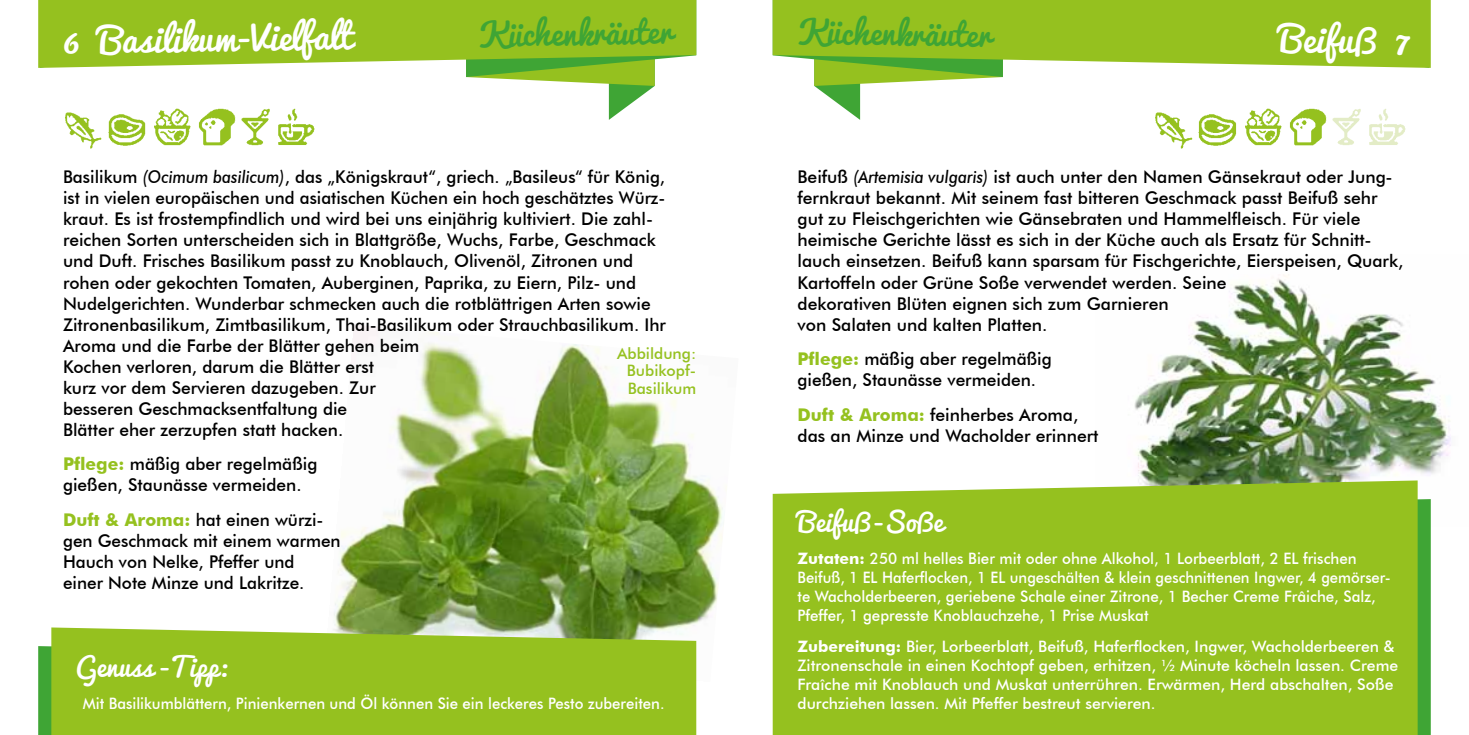
<style>
.page{position:relative;width:1469px;height:735px;background:#fff}
.page>*{position:absolute;margin:0;border:0;box-sizing:border-box;transform-origin:0 0}
.t1{font:35px "Pacifico";color:#fff}
.t2{font:31.5px "Pacifico";color:#3fa535}
.t3{font:26.25px "Pacifico";color:#fff}
.t4{font:500 17.5px/21px "Futura BT";color:#000}
.t5{font:500 15.75px/18.9px "Futura BT";color:#fff}
.t6{font:500 15.75px/18.9px "Futura BT";color:#fff;scale:.96 1}
.t7{font:500 15.75px "Futura BT";color:#fff;scale:.95 1}
.t8{font:500 15.75px/17.5px "Futura BT";color:#95c11f;text-align:justify}
.s1{font-style:italic}
.s2{font-weight:700;color:#95c11f}
.s3{font-weight:700}
</style>
<div class="page">
<img style="left:334px;top:325px;width:393px;height:356px">
<img style="left:1134px;top:274px;width:317px;height:252px">
<svg style="left:466px;top:68px;width:189px;height:52px"></svg>
<svg style="left:38px;top:0;width:658px;height:68px;background:#97c32b"></svg>
<img style="left:241px;top:108px;width:29px;height:38px">
<img style="left:198px;top:108px;width:38px;height:38px">
<img style="left:65px;top:112px;width:37px;height:37px">
<img style="left:108px;top:114px;width:38px;height:32px">
<img style="left:154px;top:108px;width:37px;height:38px">
<img style="left:278px;top:108px;width:37px;height:37px">
<svg style="left:38px;top:646px;width:13px;height:88px"></svg>
<svg style="left:51px;top:627px;width:645px;height:107px;background:#97c128"></svg>
<svg style="left:1417px;top:499px;width:13px;height:235px;background:#43a634"></svg>
<div style="left:772px;top:480px;width:645px;height:254px;background:#95c11f"></div>
<svg style="left:814px;top:68px;width:188px;height:52px"></svg>
<svg style="left:772px;top:0;width:658px;height:68px;background:#97c32b"></svg>
<img style="left:1332px;top:109px;width:29px;height:36px">
<img style="left:1289px;top:108px;width:37px;height:38px">
<img style="left:1155px;top:112px;width:38px;height:37px">
<img style="left:1198px;top:114px;width:39px;height:32px">
<img style="left:1245px;top:108px;width:37px;height:38px">
<img style="left:1369px;top:108px;width:37px;height:37px">
<h1 class="t1" style="left:63px;top:10px;width:290px;rotate:-1deg">6 Basilikum-Vielfalt</h1>
<h2 class="t2" style="left:477px;top:7px;width:195px;rotate:-1deg">Küchenkräuter</h2>
<p class="t4" style="left:63px;top:166px;width:604px">Basilikum <span class="s1">(Ocimum basilicum)</span>, das „Königskraut“, griech. „Basileus“ für König, ist in vielen europäischen und asiatischen Küchen ein hoch geschätztes Würz&shy;kraut. Es ist frostempfindlich und wird bei uns einjährig kultiviert. Die zahl&shy;reichen Sorten unterscheiden sich in Blattgröße, Wuchs, Farbe, Geschmack und Duft. Frisches Basilikum passt zu Knoblauch, Olivenöl, Zitronen und rohen oder gekochten Tomaten, Auberginen, Paprika, zu Eiern, Pilz- und Nudelgerichten. Wunderbar schmecken auch die rotblättrigen Arten sowie Zitronenbasilikum, Zimtbasilikum, Thai-Basilikum oder Strauchbasilikum. Ihr Aroma und die Farbe der Blätter gehen beim<br>Kochen verloren, darum die Blätter erst<br>kurz vor dem Servieren dazugeben. Zur<br>besseren Geschmacksentfaltung die<br>Blätter eher zerzupfen statt hacken.</p>
<p class="t4" style="left:63px;top:453px;width:256px"><span class="s2">Pflege:</span> mäßig aber regelmäßig gießen, Staunässe vermeiden.</p>
<p class="t4" style="left:63px;top:509px;width:279px"><span class="s2">Duft &amp; Aroma:</span> hat einen würzi&shy;gen Geschmack mit einem warmen<br>Hauch von Nelke, Pfeffer und<br>einer Note Minze und Lakritze.</p>
<p class="t8" style="left:627px;top:344px;width:71px;text-indent:-10px">Abbildung:<br>Bubikopf-Basilikum</p>
<h3 class="t3" style="left:76px;top:643px;width:153px">Genuss -Tipp:</h3>
<p class="t7" style="left:83px;top:693px;width:611px">Mit Basilikumblättern, Pinienkernen und Öl können Sie ein leckeres Pesto zubereiten.</p>
<h2 class="t2" style="left:797px;top:4px;width:195px;rotate:1deg">Küchenkräuter</h2>
<h1 class="t1" style="left:1279px;top:8px;width:128px;rotate:1deg">Beifuß 7</h1>
<p class="t4" style="left:797px;top:166px;width:607px">Beifuß <span class="s1">(Artemisia vulgaris)</span> ist auch unter den Namen Gänsekraut oder Jung&shy;fernkraut bekannt. Mit seinem fast bitteren Geschmack passt Beifuß sehr gut zu Fleischgerichten wie Gänsebraten und Hammelfleisch. Für viele heimische Gerichte lässt es sich in der Küche auch als Ersatz für Schnitt&shy;lauch einsetzen. Beifuß kann sparsam für Fischgerichte, Eierspeisen, Quark, Kartoffeln oder Grüne Soße verwendet werden. Seine<br>dekorativen Blüten eignen sich zum Garnieren<br>von Salaten und kalten Platten.</p>
<p class="t4" style="left:797px;top:348px;width:256px"><span class="s2">Pflege:</span> mäßig aber regelmäßig gießen, Staunässe vermeiden.</p>
<p class="t4" style="left:797px;top:404px;width:302px"><span class="s2">Duft &amp; Aroma:</span> feinherbes Aroma, das an Minze und Wacholder erinnert</p>
<h3 class="t3" style="left:797px;top:498px;width:147px">Beifuß-Soße</h3>
<p class="t6" style="left:797px;top:548px;width:619px"><span class="s3">Zutaten:</span> 250 ml helles Bier mit oder ohne Alkohol, 1 Lorbeerblatt, 2 EL frischen Beifuß, 1 EL Haferflocken, 1 EL ungeschälten &amp; klein geschnittenen Ingwer, 4 gemörser&shy;te Wacholderbeeren, geriebene Schale einer Zitrone, 1 Becher Creme Frâiche, Salz, Pfeffer, 1 gepresste Knoblauchzehe, 1 Prise Muskat</p>
<p class="t5" style="left:797px;top:636px;width:602px"><span class="s3">Zubereitung:</span> Bier, Lorbeerblatt, Beifuß, Haferflocken, Ingwer, Wacholderbeeren &amp; Zitronenschale in einen Kochtopf geben, erhitzen, ½ Minute köcheln lassen. Creme Fraîche mit Knoblauch und Muskat unterrühren. Erwärmen, Herd abschalten, Soße durchziehen lassen. Mit Pfeffer bestreut servieren.</p>
</div>
